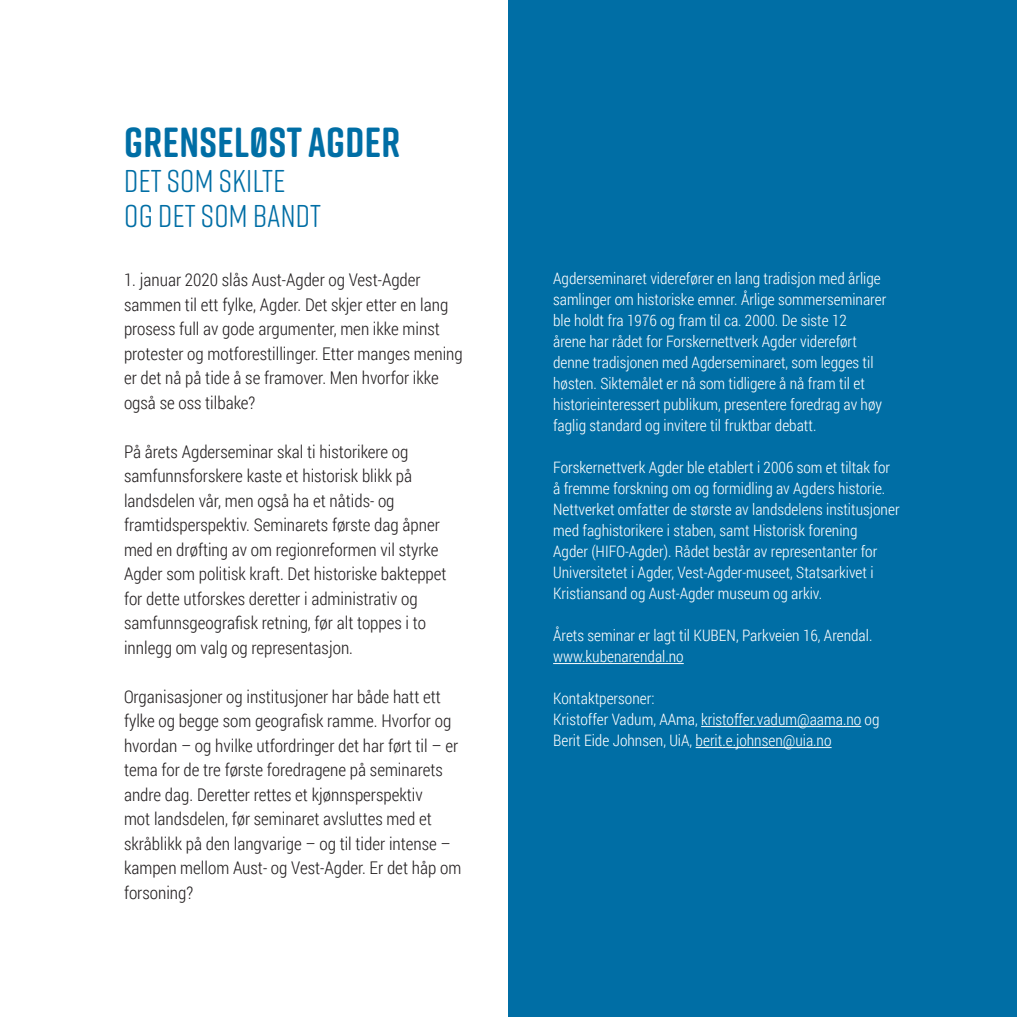
<style>
.page{position:relative;width:1017px;height:1017px;background:#fff}
.page>*{position:absolute;margin:0;border:0;box-sizing:border-box;transform-origin:0 0}
.t1{font:700 42px "Rift Soft";letter-spacing:.01em;color:#006ea5}
.t2{font:31.5px/35px "Rift Soft";letter-spacing:.01em;color:#006ea5}
.t3{font:300 17.5px/24.5px "Roboto Condensed";color:#231f20}
.t4{font:300 15.75px/21px "Roboto Condensed";color:#fff}
</style>
<div class="page">
<div style="left:508px;top:0;width:509px;height:1017px;background:#006ea5"></div>
<hr style="left:553px;top:663px;width:131px;height:1px;background:#fff">
<hr style="left:701px;top:726px;width:160px;height:1px;background:#fff">
<hr style="left:696px;top:747px;width:136px;height:1px;background:#fff">
<h1 class="t1" style="left:124px;top:112px;width:278px">GRENSELØST AGDER</h1>
<h2 class="t2" style="left:124px;top:162px;width:198px">DET SOM SKILTE<br>OG DET SOM BANDT</h2>
<p class="t3" style="left:124px;top:267px;width:340px">1. januar 2020 slås Aust-Agder og Vest-Agder sammen til ett fylke, Agder. Det skjer etter en lang prosess full av gode argumenter, men ikke minst protester og motforestillinger. Etter manges mening er det nå på tide å se framover. Men hvorfor ikke også se oss tilbake?</p>
<p class="t3" style="left:124px;top:439px;width:324px">På årets Agderseminar skal ti historikere og samfunnsforskere kaste et historisk blikk på landsdelen vår, men også ha et nåtids- og framtidsperspektiv. Seminarets første dag åpner med en drøfting av om regionreformen vil styrke Agder som politisk kraft. Det historiske bakteppet for dette utforskes deretter i administrativ og samfunnsgeografisk retning, før alt toppes i to innlegg om valg og representasjon.</p>
<p class="t3" style="left:124px;top:684px;width:339px">Organisasjoner og institusjoner har både hatt ett fylke og begge som geografisk ramme. Hvorfor og hvordan – og hvilke utfordringer det har ført til – er tema for de tre første foredragene på seminarets andre dag. Deretter rettes et kjønnsperspektiv<br>mot landsdelen, før seminaret avsluttes med et skråblikk på den langvarige – og til tider intense – kampen mellom Aust- og Vest-Agder. Er det håp om forsoning?</p>
<p class="t4" style="left:553px;top:268px;width:335px">Agderseminaret viderefører en lang tradisjon med årlige samlinger om historiske emner. Årlige sommerseminarer ble holdt fra 1976 og fram til ca. 2000. De siste 12<br>årene har rådet for Forskernettverk Agder videreført denne tradisjonen med Agderseminaret, som legges til høsten. Siktemålet er nå som tidligere å nå fram til et historieinteressert publikum, presentere foredrag av høy faglig standard og invitere til fruktbar debatt.</p>
<p class="t4" style="left:553px;top:457px;width:348px">Forskernettverk Agder ble etablert i 2006 som et tiltak for å fremme forskning om og formidling av Agders historie.<br>Nettverket omfatter de største av landsdelens institusjoner med faghistorikere i staben, samt Historisk forening<br>Agder (HIFO-Agder). Rådet består av representanter for Universitetet i Agder, Vest-Agder-museet, Statsarkivet i Kristiansand og Aust-Agder museum og arkiv.</p>
<p class="t4" style="left:553px;top:625px;width:321px">Årets seminar er lagt til KUBEN, Parkveien 16, Arendal. www.kubenarendal.no</p>
<p class="t4" style="left:553px;top:688px;width:328px">Kontaktpersoner:<br>Kristoffer Vadum, AAma, kristoffer.vadum@aama.no og<br>Berit Eide Johnsen, UiA, berit.e.johnsen@uia.no</p>
</div>
